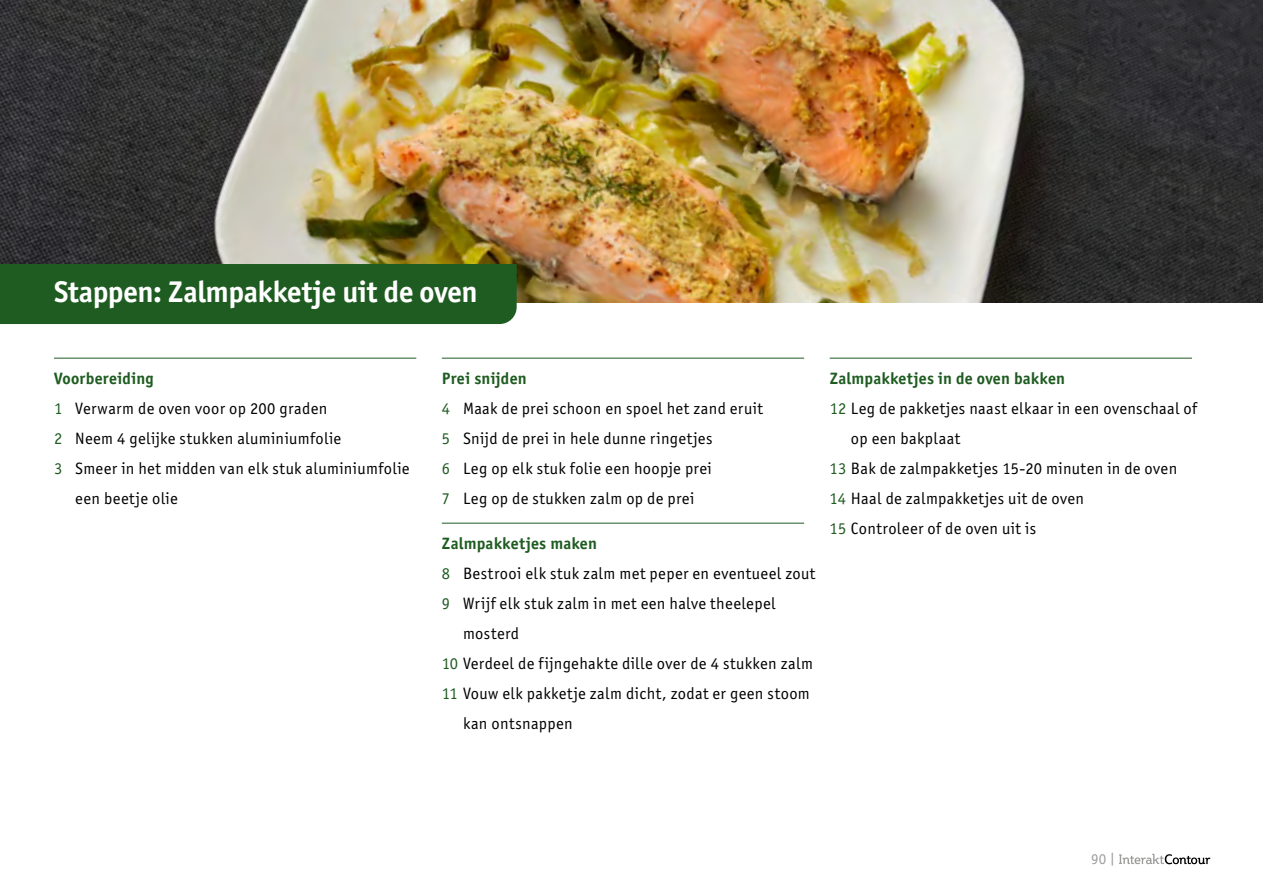
<style>
.page{position:relative;width:1263px;height:893px;background:#fff}
.page>*{position:absolute;margin:0;border:0;box-sizing:border-box;transform-origin:0 0}
.t1{font:700 30px "Officina Sans ITC Pro";letter-spacing:-.01em;color:#fff}
.t2{font:16.5px/30px "Officina Sans ITC Pro";letter-spacing:.025em;color:#000}
.t3{font:700 16.5px "Officina Sans ITC Pro";letter-spacing:.02em;color:#1f5c21}
.t4{font:15px "Officina Sans ITC Pro";color:#9d9d9c}
.s1{color:#1f5c21}
.s2{font-weight:700;color:#1f5c21}
</style>
<div class="page">
<svg style="left:1119px;top:854px;width:91px;height:10px"></svg>
<hr style="left:54px;top:358px;width:362px;height:1px;background:#1f5c21">
<hr style="left:442px;top:358px;width:362px;height:1px;background:#1f5c21">
<hr style="left:442px;top:523px;width:362px;height:1px;background:#1f5c21">
<hr style="left:830px;top:358px;width:362px;height:1px;background:#1f5c21">
<img style="left:0;top:0;width:1263px;height:303px">
<div style="left:0;top:264px;width:517px;height:60px;background:#1f5c21"></div>
<h1 class="t1" style="left:54px;top:273px;width:425px">Stappen: Zalmpakketje uit de oven</h1>
<p class="t3" style="left:54px;top:368px;width:101px">Voorbereiding</p>
<p class="t2" style="left:54px;top:393px;width:275px"><span class="s1">1</span> Verwarm de oven voor op 200 graden</p>
<p class="t2" style="left:54px;top:423px;width:289px"><span class="s1">2</span> Neem 4 gelijke stukken aluminiumfolie</p>
<p class="t2" style="left:54px;top:453px;width:357px"><span class="s1">3</span> Smeer in het midden van elk stuk aluminiumfolie</p>
<p class="t2" style="left:75px;top:483px;width:104px">een beetje olie</p>
<p class="t2" style="left:442px;top:363px;width:323px"><span class="s2">Prei snijden<br></span><span class="s1">4</span> Maak de prei schoon en spoel het zand eruit<br><span class="s1">5</span> Snijd de prei in hele dunne ringetjes<br><span class="s1">6</span> Leg op elk stuk folie een hoopje prei<br><span class="s1">7</span> Leg op de stukken zalm op de prei</p>
<p class="t3" style="left:442px;top:533px;width:157px">Zalmpakketjes maken</p>
<p class="t2" style="left:442px;top:558px;width:375px"><span class="s1">8</span> Bestrooi elk stuk zalm met peper en eventueel zout</p>
<p class="t2" style="left:442px;top:588px;width:335px"><span class="s1">9</span> Wrijf elk stuk zalm in met een halve theelepel</p>
<p class="t2" style="left:463px;top:618px;width:58px">mosterd</p>
<p class="t2" style="left:442px;top:648px;width:373px"><span class="s1">10</span> Verdeel de fijngehakte dille over de 4 stukken zalm</p>
<p class="t2" style="left:442px;top:678px;width:369px"><span class="s1">11</span> Vouw elk pakketje zalm dicht, zodat er geen stoom</p>
<p class="t2" style="left:463px;top:708px;width:111px">kan ontsnappen</p>
<p class="t3" style="left:830px;top:368px;width:237px">Zalmpakketjes in de oven bakken</p>
<p class="t2" style="left:830px;top:393px;width:369px"><span class="s1">12</span> Leg de pakketjes naast elkaar in een ovenschaal of</p>
<p class="t2" style="left:851px;top:423px;width:111px">op een bakplaat</p>
<p class="t2" style="left:830px;top:453px;width:349px"><span class="s1">13</span> Bak de zalmpakketjes 15-20 minuten in de oven</p>
<p class="t2" style="left:830px;top:483px;width:256px"><span class="s1">14</span> Haal de zalmpakketjes uit de oven</p>
<p class="t2" style="left:830px;top:513px;width:208px"><span class="s1">15</span> Controleer of de oven uit is</p>
<p class="t4" style="left:1091px;top:850px;width:25px">90 |</p>
</div>
